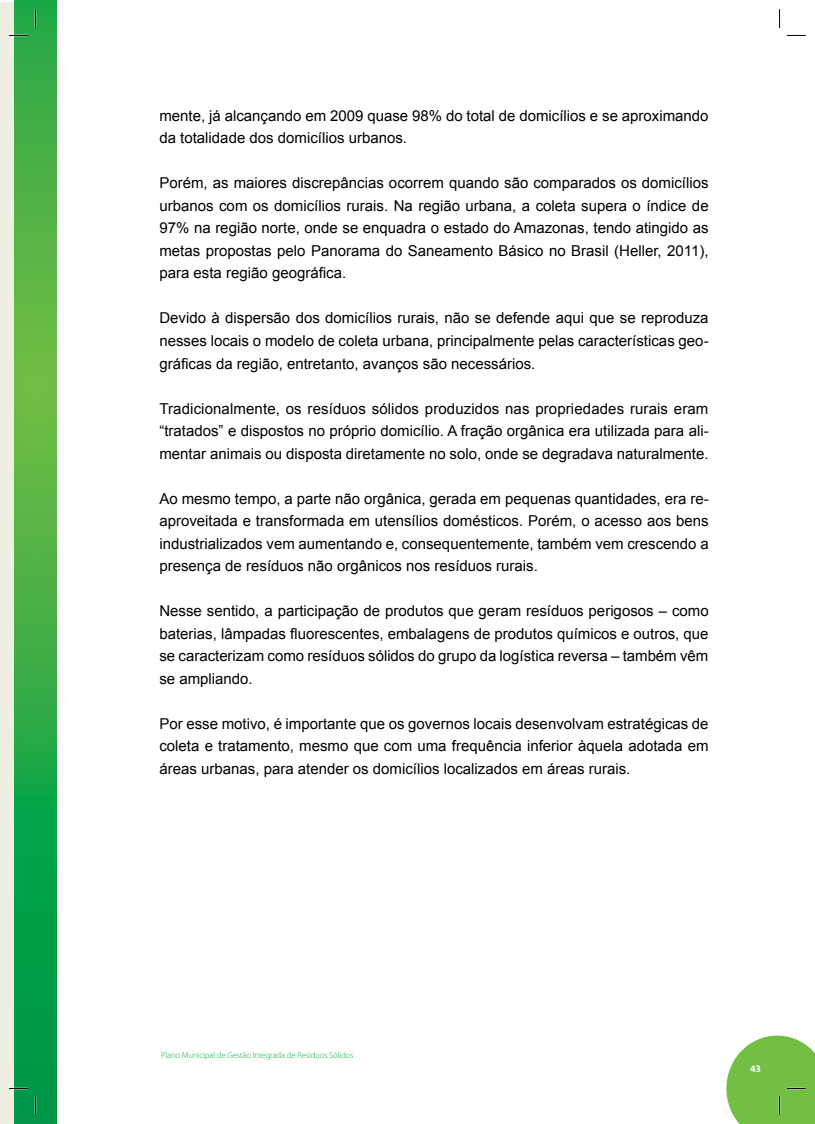
<style>
.page{position:relative;width:815px;height:1124px;background:#fff}
.page>*{position:absolute;margin:0;border:0;box-sizing:border-box;transform-origin:0 0}
.t1{font:15px/22.5px "Arial";color:#000;text-align:justify}
.t2{font:700 10px "Myriad Pro";color:#fff}
.t3{font:300 8.75px "Myriad Pro";letter-spacing:-.015em;color:#0db14b}
</style>
<div class="page">
<div style="left:0;top:2px;width:35px;height:1121px;background:#efeee3"></div>
<svg style="left:14px;top:0;width:43px;height:1123px;background:#34ab45"></svg>
<svg style="left:9px;top:35px;width:19px;height:1px"></svg>
<svg style="left:787px;top:35px;width:19px;height:1px"></svg>
<svg style="left:9px;top:1087px;width:19px;height:2px"></svg>
<svg style="left:35px;top:9px;width:1px;height:19px"></svg>
<svg style="left:35px;top:1095px;width:1px;height:19px"></svg>
<svg style="left:779px;top:9px;width:1px;height:19px"></svg>
<svg style="left:726px;top:1035px;width:89px;height:88px;background:#83c65c"></svg>
<p class="t1" style="left:159px;top:104px;width:551px">mente, já alcançando em 2009 quase 98% do total de domicílios e se aproximando da totalidade dos domicílios urbanos.</p>
<p class="t1" style="left:159px;top:172px;width:551px">Porém, as maiores discrepâncias ocorrem quando são comparados os domicílios urbanos com os domicílios rurais. Na região urbana, a coleta supera o índice de 97% na região norte, onde se enquadra o estado do Amazonas, tendo atingido as metas propostas pelo Panorama do Saneamento Básico no Brasil (Heller, 2011), para esta região geográfica.</p>
<p class="t1" style="left:159px;top:307px;width:551px">Devido à dispersão dos domicílios rurais, não se defende aqui que se reproduza nesses locais o modelo de coleta urbana, principalmente pelas características geo&shy;gráficas da região, entretanto, avanços são necessários.</p>
<p class="t1" style="left:159px;top:397px;width:551px">Tradicionalmente, os resíduos sólidos produzidos nas propriedades rurais eram “tratados” e dispostos no próprio domicílio. A fração orgânica era utilizada para ali&shy;mentar animais ou disposta diretamente no solo, onde se degradava naturalmente.</p>
<p class="t1" style="left:159px;top:487px;width:551px">Ao mesmo tempo, a parte não orgânica, gerada em pequenas quantidades, era re&shy;aproveitada e transformada em utensílios domésticos. Porém, o acesso aos bens industrializados vem aumentando e, consequentemente, também vem crescendo a presença de resíduos não orgânicos nos resíduos rurais.</p>
<p class="t1" style="left:159px;top:599px;width:551px">Nesse sentido, a participação de produtos que geram resíduos perigosos – como baterias, lâmpadas fluorescentes, embalagens de produtos químicos e outros, que se caracterizam como resíduos sólidos do grupo da logística reversa – também vêm se ampliando.</p>
<p class="t1" style="left:159px;top:712px;width:551px">Por esse motivo, é importante que os governos locais desenvolvam estratégicas de coleta e tratamento, mesmo que com uma frequência inferior àquela adotada em áreas urbanas, para atender os domicílios localizados em áreas rurais.</p>
<p class="t3" style="left:161px;top:1050px;width:194px">Plano Municipal de Gestão Integrada de Resíduos Sólidos</p>
<p class="t2" style="left:750px;top:1062px;width:12px">43</p>
</div>
